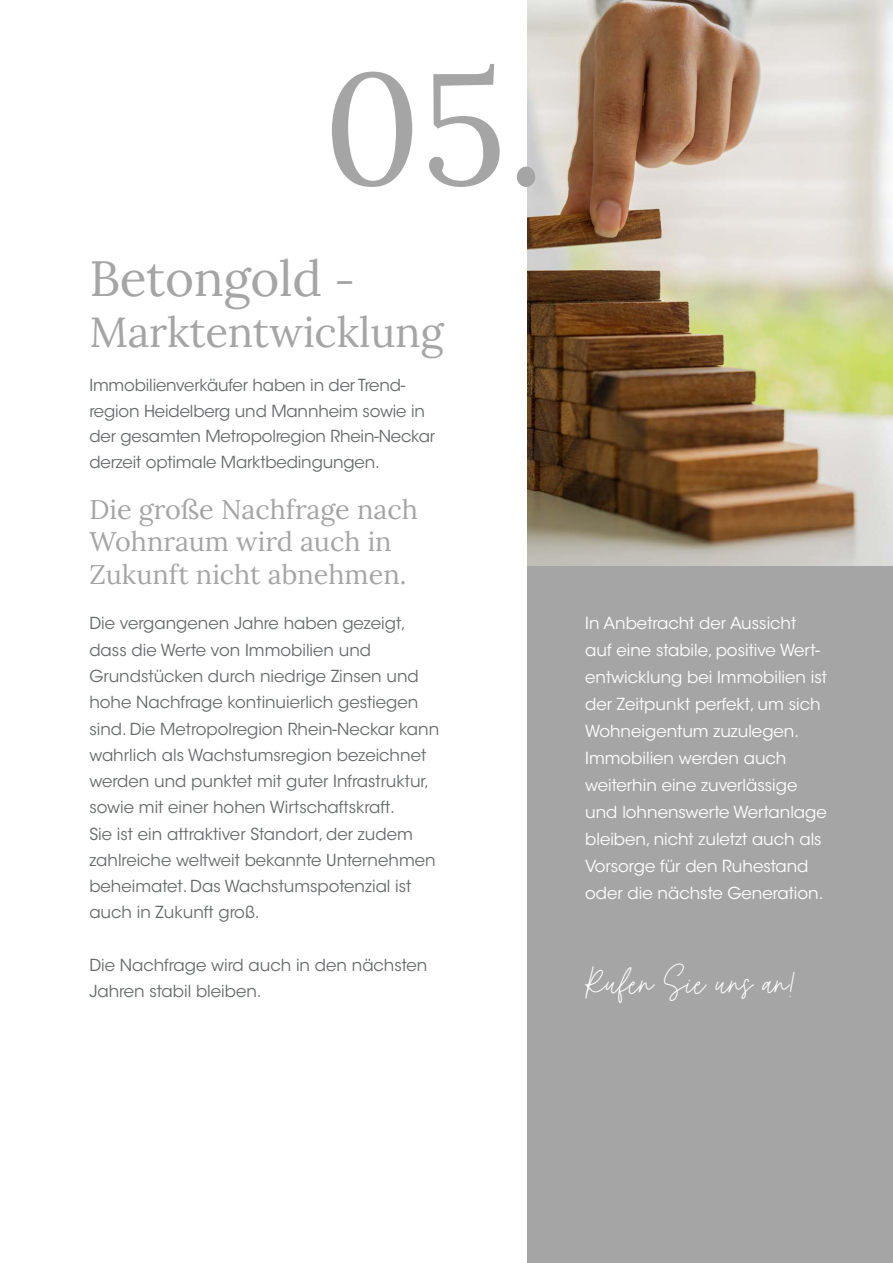
<style>
.page{position:relative;width:893px;height:1263px;background:#fff}
.page>*{position:absolute;margin:0;border:0;box-sizing:border-box;transform-origin:0 0}
.t1{font:157.5px "Lora";color:#a5a5a6}
.t2{font:49.5px "Lora";letter-spacing:-.005em;color:#a5a5a6}
.t3{font:42px "Lora";letter-spacing:-.005em;color:#a5a5a6}
.t4{font:40.5px "Moon Time 2";color:#fff}
.t5{font:27px/32.4px "Lora";color:#a5a5a6}
.t6{font:16.5px/26.2px "ITC Avant Garde Std";color:#66696a}
.t7{font:16.5px/27px "ITC Avant Garde Std";color:#fff}
.s1{font-size:42px}
</style>
<div class="page">
<img style="left:527px;top:0;width:366px;height:567px">
<div style="left:527px;top:567px;width:366px;height:696px;background:#a5a5a6"></div>
<h1 class="t1" style="left:323px;top:9px;width:224px">05.</h1>
<h2 class="t2" style="left:89px;top:241px;width:267px">Betongold <span class="s1">-</span></h2>
<h3 class="t3" style="left:89px;top:300px;width:356px">Marktentwicklung</h3>
<p class="t6" style="left:89px;top:373px;width:347px;line-height:25.5px">Immobilienverkäufer haben in der Trend&shy;region Heidelberg und Mannheim sowie in der gesamten Metropolregion Rhein-Neckar derzeit optimale Marktbedingungen.</p>
<h3 class="t5" style="left:89px;top:491px;width:330px">Die große Nachfrage nach<br>Wohnraum wird auch in<br>Zukunft nicht abnehmen.</h3>
<p class="t6" style="left:89px;top:611px;width:351px">Die vergangenen Jahre haben gezeigt, dass die Werte von Immobilien und Grundstücken durch niedrige Zinsen und hohe Nachfrage kontinuierlich gestiegen sind. Die Metropolregion Rhein-Neckar kann wahrlich als Wachstumsregion bezeichnet werden und punktet mit guter Infrastruktur, sowie mit einer hohen Wirtschaftskraft.<br>Sie ist ein attraktiver Standort, der zudem zahlreiche weltweit bekannte Unternehmen beheimatet. Das Wachstumspotenzial ist auch in Zukunft groß.</p>
<p class="t6" style="left:89px;top:952px;width:340px">Die Nachfrage wird auch in den nächsten<br>Jahren stabil bleiben.</p>
<p class="t7" style="left:585px;top:610px;width:243px">In Anbetracht der Aussicht<br>auf eine stabile, positive Wert&shy;entwicklung bei Immobilien ist der Zeitpunkt perfekt, um sich<br>Wohneigentum zuzulegen.<br>Immobilien werden auch weiterhin eine zuverlässige und lohnenswerte Wertanlage bleiben, nicht zuletzt auch als<br>Vorsorge für den Ruhestand oder die nächste Generation.</p>
<h3 class="t4" style="left:585px;top:961px;width:212px">Rufen Sie uns an!</h3>
</div>
